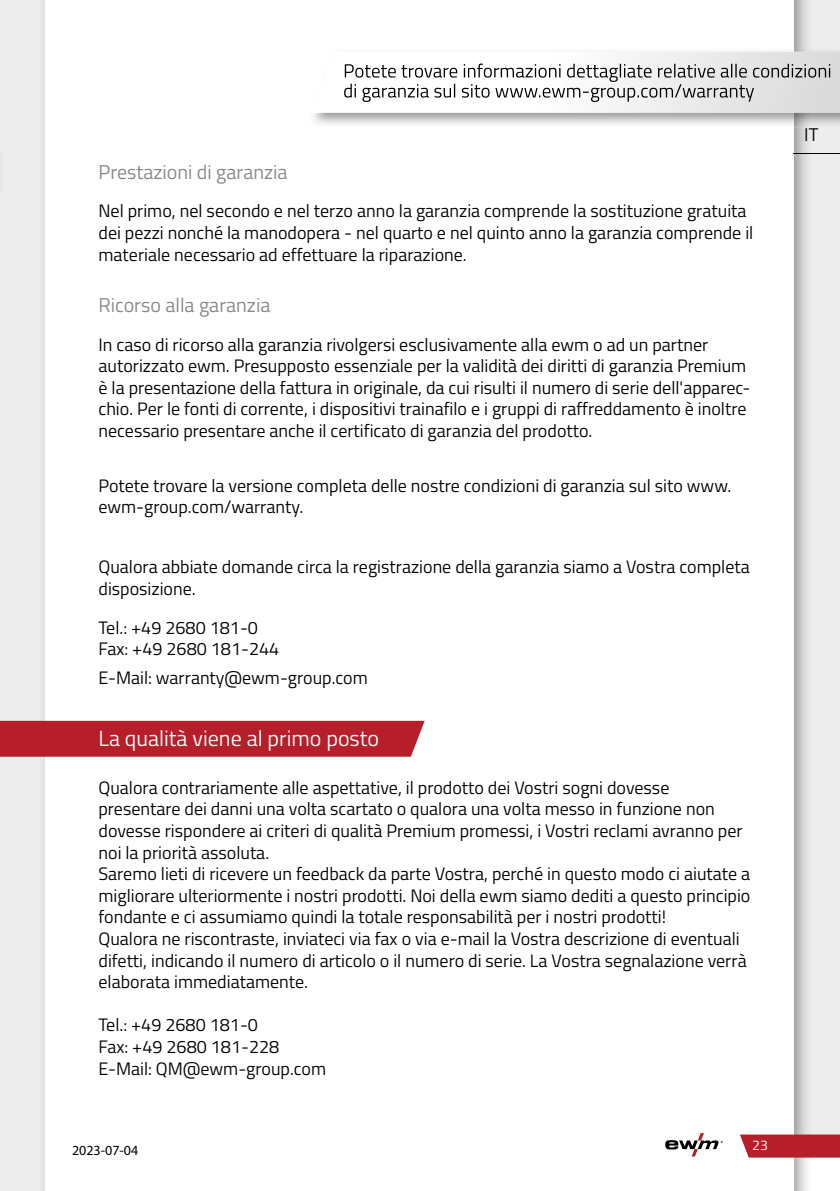
<style>
.page{position:relative;width:840px;height:1191px;background:#fff}
.page>*{position:absolute;margin:0;border:0;box-sizing:border-box;transform-origin:0 0}
.t1{font:22px "Titillium Text";color:#fff}
.t2{font:20px "Titillium Text";color:#878787}
.t3{font:18.4px "Titillium Text";color:#000}
.t4{font:18px/21.6px "Titillium Text";color:#000}
.t5{font:14px "Myriad Pro";color:#000}
.t6{font:14px "Titillium Text";color:#fff}
.t7{font:12px "Myriad Pro";color:#000}
</style>
<div class="page">
<div style="left:0;top:0;width:45px;height:1191px;background:#ededed"></div>
<div style="left:793px;top:0;width:46px;height:1144px;background:#ededed"></div>
<img style="left:793px;top:0;width:18px;height:1191px">
<img style="left:38px;top:0;width:7px;height:1191px">
<svg style="left:740px;top:1134px;width:99px;height:23px;background:#ba2d36"></svg>
<svg style="left:665px;top:1133px;width:57px;height:23px"></svg>
<div style="left:0;top:721px;width:424px;height:35px;background:#b61f29"></div>
<svg style="left:316px;top:52px;width:523px;height:61px"></svg>
<img style="left:344px;top:64px;width:487px;height:18px">
<img style="left:344px;top:84px;width:409px;height:18px">
<hr style="left:0;top:154px;width:2px;height:38px;background:#eae5e4">
<hr style="left:793px;top:154px;width:46px;height:1px;background:#000">
<p class="t2" style="left:98px;top:157px;width:190px">Prestazioni di garanzia</p>
<p class="t4" style="left:98px;top:199px;width:656px">Nel primo, nel secondo e nel terzo anno la garanzia comprende la sostituzione gratuita dei pezzi nonché la manodopera - nel quarto e nel quinto anno la garanzia comprende il materiale necessario ad effettuare la riparazione.</p>
<p class="t2" style="left:98px;top:290px;width:173px">Ricorso alla garanzia</p>
<p class="t4" style="left:98px;top:333px;width:653px">In caso di ricorso alla garanzia rivolgersi esclusivamente alla ewm o ad un partner autorizzato ewm. Presupposto essenziale per la validità dei diritti di garanzia Premium è la presentazione della fattura in originale, da cui risulti il numero di serie dell'apparec&shy;chio. Per le fonti di corrente, i dispositivi trainafilo e i gruppi di raffreddamento è inoltre necessario presentare anche il certificato di garanzia del prodotto.</p>
<p class="t4" style="left:98px;top:473px;width:634px">Potete trovare la versione completa delle nostre condizioni di garanzia sul sito www. ewm-group.com/warranty.</p>
<p class="t4" style="left:98px;top:555px;width:652px">Qualora abbiate domande circa la registrazione della garanzia siamo a Vostra completa disposizione.</p>
<p class="t4" style="left:98px;top:616px;width:182px">Tel.: +49 2680 181-0<br>Fax: +49 2680 181-244</p>
<p class="t4" style="left:98px;top:666px;width:271px">E-Mail: warranty@ewm-group.com</p>
<p class="t1" style="left:98px;top:722px;width:282px">La qualità viene al primo posto</p>
<p class="t4" style="left:98px;top:775px;width:653px">Qualora contrariamente alle aspettative, il prodotto dei Vostri sogni dovesse presentare dei danni una volta scartato o qualora una volta messo in funzione non dovesse rispondere ai criteri di qualità Premium promessi, i Vostri reclami avranno per noi la priorità assoluta.<br>Saremo lieti di ricevere un feedback da parte Vostra, perché in questo modo ci aiutate a migliorare ulteriormente i nostri prodotti. Noi della ewm siamo dediti a questo principio fondante e ci assumiamo quindi la totale responsabilità per i nostri prodotti!<br>Qualora ne riscontraste, inviateci via fax o via e-mail la Vostra descrizione di eventuali difetti, indicando il numero di articolo o il numero di serie. La Vostra segnalazione verrà elaborata immediatamente.</p>
<p class="t4" style="left:98px;top:1013px;width:229px">Tel.: +49 2680 181-0<br>Fax: +49 2680 181-228<br>E-Mail: QM@ewm-group.com</p>
<p class="t5" style="left:72px;top:1142px;width:68px">2023-07-04</p>
<p class="t7" style="left:71px;top:1143px;width:58px">2025-01-10</p>
<p class="t6" style="left:751px;top:1134px;width:17px">23</p>
<p class="t3" style="left:803px;top:121px;width:16px">IT</p>
</div>
